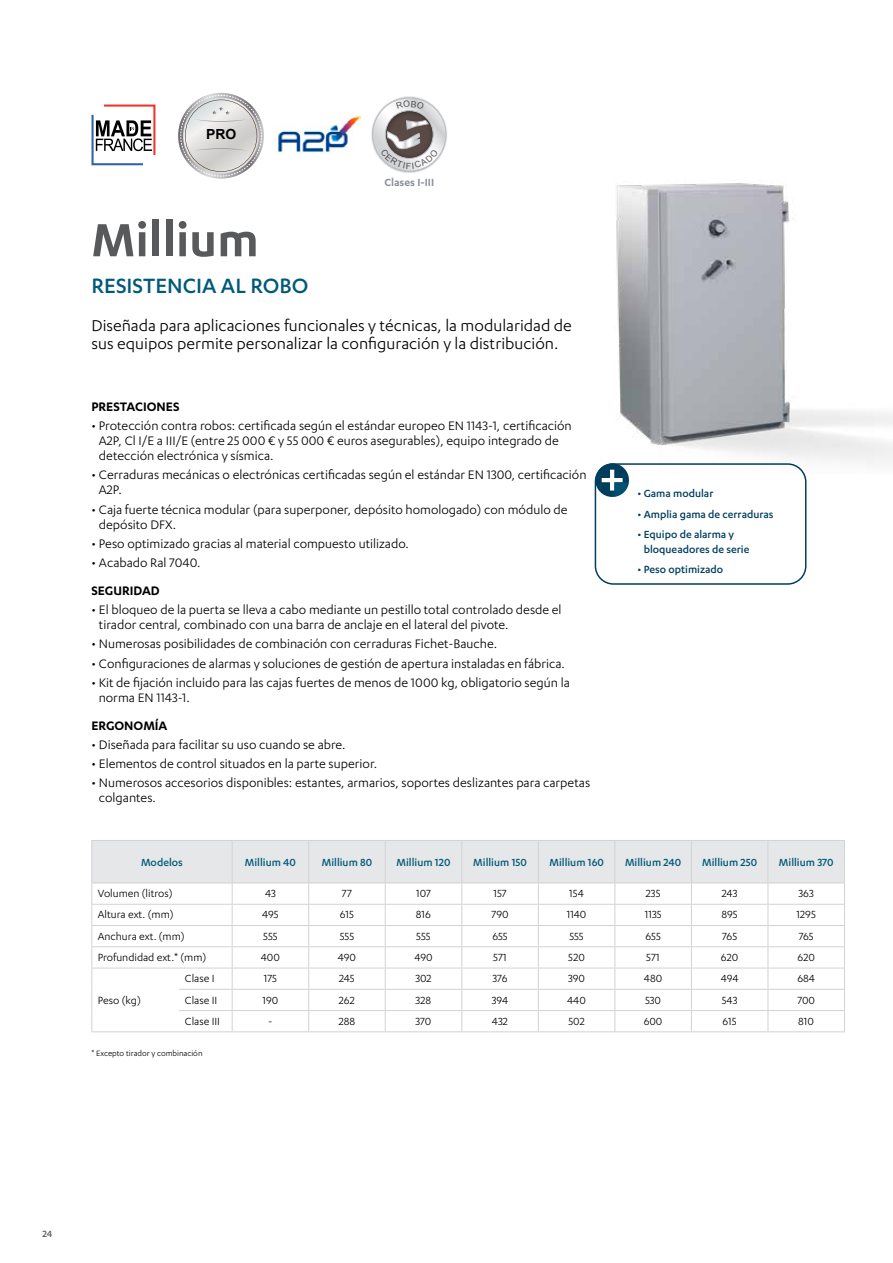
<style>
.page{position:relative;width:893px;height:1263px;background:#fff}
.page>*{position:absolute;margin:0;border:0;box-sizing:border-box;transform-origin:0 0}
.t1{font:600 54px "Karbon";color:#58595b}
.t2{font:500 24px "Karbon";color:#00597a}
.t3{font:18px/18px "Karbon";color:#000}
.t4{font:14.25px/15px "Karbon";color:#000}
.t5{font:600 14.25px "Karbon";color:#000}
.t6{font:700 13.95px "Arial";color:#000}
.t7{font:12px "Karbon";color:#000}
.t8{font:500 12px "Karbon";color:#00597a}
.t9{font:500 12px/14.4px "Karbon";color:#003e5e}
.t10{font:600 12px "Karbon";color:#8b8f9e}
.t11{font:500 10.5px "Karbon";color:#58595b}
.t12{font:9px "Karbon";color:#000}
</style>
<div class="page">
<hr style="left:91px;top:1031px;width:88px;height:1px;background:#d1d3d4">
<svg style="left:91px;top:841px;width:754px;height:190px"></svg>
<hr style="left:179px;top:1031px;width:53px;height:1px;background:#d1d3d4">
<hr style="left:232px;top:1031px;width:77px;height:1px;background:#d1d3d4">
<hr style="left:309px;top:1031px;width:76px;height:1px;background:#d1d3d4">
<hr style="left:385px;top:1031px;width:77px;height:1px;background:#d1d3d4">
<hr style="left:462px;top:1031px;width:76px;height:1px;background:#d1d3d4">
<hr style="left:538px;top:1031px;width:77px;height:1px;background:#d1d3d4">
<hr style="left:615px;top:1031px;width:76px;height:1px;background:#d1d3d4">
<hr style="left:691px;top:1031px;width:77px;height:1px;background:#d1d3d4">
<hr style="left:768px;top:1031px;width:77px;height:1px;background:#d1d3d4">
<hr style="left:91px;top:840px;width:88px;height:1px;background:#d1d3d4">
<hr style="left:91px;top:841px;width:1px;height:42px;background:#d1d3d4">
<hr style="left:179px;top:840px;width:53px;height:1px;background:#d1d3d4">
<hr style="left:232px;top:840px;width:77px;height:1px;background:#d1d3d4">
<hr style="left:232px;top:841px;width:1px;height:42px;background:#d1d3d4">
<hr style="left:309px;top:840px;width:76px;height:1px;background:#d1d3d4">
<hr style="left:308px;top:841px;width:1px;height:42px;background:#d1d3d4">
<hr style="left:385px;top:840px;width:77px;height:1px;background:#d1d3d4">
<hr style="left:385px;top:841px;width:1px;height:42px;background:#d1d3d4">
<hr style="left:462px;top:840px;width:76px;height:1px;background:#d1d3d4">
<hr style="left:461px;top:841px;width:1px;height:42px;background:#d1d3d4">
<hr style="left:538px;top:840px;width:77px;height:1px;background:#d1d3d4">
<hr style="left:538px;top:841px;width:1px;height:42px;background:#d1d3d4">
<hr style="left:615px;top:840px;width:76px;height:1px;background:#d1d3d4">
<hr style="left:614px;top:841px;width:1px;height:42px;background:#d1d3d4">
<hr style="left:691px;top:840px;width:77px;height:1px;background:#d1d3d4">
<hr style="left:691px;top:841px;width:1px;height:42px;background:#d1d3d4">
<hr style="left:768px;top:840px;width:77px;height:1px;background:#d1d3d4">
<hr style="left:768px;top:841px;width:1px;height:42px;background:#d1d3d4">
<hr style="left:844px;top:841px;width:1px;height:42px;background:#d1d3d4">
<div style="left:371px;top:96px;width:77px;height:77px;background:#000;opacity:.4"></div>
<img style="left:616px;top:183px;width:277px;height:291px">
<img style="left:275px;top:115px;width:86px;height:39px">
<div style="left:595px;top:463px;width:211px;height:122px;border:2px solid #003e5e;border-radius:18px"></div>
<svg style="left:595px;top:463px;width:34px;height:34px"></svg>
<svg style="left:602px;top:470px;width:27px;height:27px"></svg>
<svg style="left:180px;top:95px;width:82px;height:82px"></svg>
<svg style="left:91px;top:104px;width:65px;height:62px"></svg>
<svg style="left:372px;top:98px;width:74px;height:73px"></svg>
<p class="t6" style="left:206px;top:124px;width:32px">PRO</p>
<h1 class="t1" style="left:91px;top:209px;width:169px">Millium</h1>
<h2 class="t2" style="left:91px;top:273px;width:219px">RESISTENCIA AL ROBO</h2>
<p class="t10" style="left:384px;top:175px;width:51px">Clases I-III</p>
<p class="t3" style="left:91px;top:316px;width:482px">Diseñada para aplicaciones funcionales y técnicas, la modularidad de sus equipos permite personalizar la configuración y la distribución.</p>
<p class="t5" style="left:91px;top:398px;width:90px">PRESTACIONES</p>
<p class="t4" style="left:99px;top:418px;width:474px;text-indent:-7px">• Protección contra robos: certificada según el estándar europeo EN 1143-1, certificación<br>A2P, Cl I/E a III/E (entre 25 000 € y 55 000 € euros asegurables), equipo integrado de detección electrónica y sísmica.</p>
<p class="t4" style="left:99px;top:467px;width:489px;text-indent:-7px">• Cerraduras mecánicas o electrónicas certificadas según el estándar EN 1300, certificación<br>A2P.</p>
<p class="t4" style="left:99px;top:501px;width:470px;text-indent:-7px">• Caja fuerte técnica modular (para superponer, depósito homologado) con módulo de depósito DFX.</p>
<p class="t4" style="left:91px;top:536px;width:319px">• Peso optimizado gracias al material compuesto utilizado.</p>
<p class="t4" style="left:91px;top:555px;width:111px">• Acabado Ral 7040.</p>
<p class="t5" style="left:91px;top:582px;width:70px">SEGURIDAD</p>
<p class="t4" style="left:99px;top:602px;width:464px;text-indent:-7px">• El bloqueo de la puerta se lleva a cabo mediante un pestillo total controlado desde el tirador central, combinado con una barra de anclaje en el lateral del pivote.</p>
<p class="t4" style="left:91px;top:636px;width:407px">• Numerosas posibilidades de combinación con cerraduras Fichet-Bauche.</p>
<p class="t4" style="left:91px;top:655px;width:475px">• Configuraciones de alarmas y soluciones de gestión de apertura instaladas en fábrica.</p>
<p class="t4" style="left:99px;top:675px;width:473px;text-indent:-7px">• Kit de fijación incluido para las cajas fuertes de menos de 1000 kg, obligatorio según la norma EN 1143-1.</p>
<p class="t5" style="left:91px;top:717px;width:78px">ERGONOMÍA</p>
<p class="t4" style="left:91px;top:737px;width:256px">• Diseñada para facilitar su uso cuando se abre.</p>
<p class="t4" style="left:91px;top:756px;width:287px">• Elementos de control situados en la parte superior.</p>
<p class="t4" style="left:99px;top:775px;width:493px;text-indent:-7px">• Numerosos accesorios disponibles: estantes, armarios, soportes deslizantes para carpetas colgantes.</p>
<p class="t9" style="left:637px;top:486px;width:77px">• Gama modular</p>
<p class="t9" style="left:637px;top:506px;width:138px">• Amplia gama de cerraduras</p>
<p class="t9" style="left:644px;top:527px;width:107px;text-indent:-6px">• Equipo de alarma y bloqueadores de serie</p>
<p class="t9" style="left:637px;top:562px;width:87px">• Peso optimizado</p>
<p class="t8" style="left:141px;top:855px;width:43px">Modelos</p>
<p class="t8" style="left:245px;top:855px;width:53px">Millium 40</p>
<p class="t8" style="left:322px;top:855px;width:52px">Millium 80</p>
<p class="t8" style="left:397px;top:855px;width:55px">Millium 120</p>
<p class="t8" style="left:473px;top:855px;width:55px">Millium 150</p>
<p class="t8" style="left:549px;top:855px;width:56px">Millium 160</p>
<p class="t8" style="left:625px;top:855px;width:58px">Millium 240</p>
<p class="t8" style="left:702px;top:855px;width:57px">Millium 250</p>
<p class="t8" style="left:779px;top:855px;width:56px">Millium 370</p>
<p class="t7" style="left:98px;top:887px;width:76px">Volumen (litros)</p>
<p class="t7" style="left:265px;top:887px;width:12px">43</p>
<p class="t7" style="left:342px;top:887px;width:12px">77</p>
<p class="t7" style="left:416px;top:887px;width:16px">107</p>
<p class="t7" style="left:493px;top:887px;width:15px">157</p>
<p class="t7" style="left:569px;top:887px;width:16px">154</p>
<p class="t7" style="left:646px;top:887px;width:16px">235</p>
<p class="t7" style="left:722px;top:887px;width:17px">243</p>
<p class="t7" style="left:798px;top:887px;width:17px">363</p>
<p class="t7" style="left:98px;top:908px;width:77px">Altura ext. (mm)</p>
<p class="t7" style="left:262px;top:908px;width:18px">495</p>
<p class="t7" style="left:340px;top:908px;width:16px">615</p>
<p class="t7" style="left:416px;top:908px;width:17px">816</p>
<p class="t7" style="left:491px;top:908px;width:19px">790</p>
<p class="t7" style="left:567px;top:908px;width:21px">1140</p>
<p class="t7" style="left:645px;top:908px;width:18px">1135</p>
<p class="t7" style="left:721px;top:908px;width:18px">895</p>
<p class="t7" style="left:796px;top:908px;width:21px">1295</p>
<p class="t7" style="left:98px;top:929px;width:88px">Anchura ext. (mm)</p>
<p class="t7" style="left:263px;top:929px;width:16px">555</p>
<p class="t7" style="left:340px;top:929px;width:16px">555</p>
<p class="t7" style="left:416px;top:929px;width:16px">555</p>
<p class="t7" style="left:492px;top:929px;width:17px">655</p>
<p class="t7" style="left:569px;top:929px;width:16px">555</p>
<p class="t7" style="left:645px;top:929px;width:17px">655</p>
<p class="t7" style="left:722px;top:929px;width:17px">765</p>
<p class="t7" style="left:799px;top:929px;width:17px">765</p>
<p class="t7" style="left:98px;top:951px;width:110px">Profundidad ext.* (mm)</p>
<p class="t7" style="left:261px;top:951px;width:21px">400</p>
<p class="t7" style="left:338px;top:951px;width:20px">490</p>
<p class="t7" style="left:414px;top:951px;width:20px">490</p>
<p class="t7" style="left:493px;top:951px;width:15px">571</p>
<p class="t7" style="left:568px;top:951px;width:18px">520</p>
<p class="t7" style="left:646px;top:951px;width:15px">571</p>
<p class="t7" style="left:721px;top:951px;width:19px">620</p>
<p class="t7" style="left:797px;top:951px;width:19px">620</p>
<p class="t7" style="left:98px;top:994px;width:45px">Peso (kg)</p>
<p class="t7" style="left:185px;top:972px;width:31px">Clase I</p>
<p class="t7" style="left:264px;top:972px;width:15px">175</p>
<p class="t7" style="left:339px;top:972px;width:17px">245</p>
<p class="t7" style="left:415px;top:972px;width:18px">302</p>
<p class="t7" style="left:493px;top:972px;width:16px">376</p>
<p class="t7" style="left:568px;top:972px;width:19px">390</p>
<p class="t7" style="left:644px;top:972px;width:20px">480</p>
<p class="t7" style="left:721px;top:972px;width:19px">494</p>
<p class="t7" style="left:797px;top:972px;width:19px">684</p>
<p class="t7" style="left:185px;top:993px;width:34px">Clase II</p>
<p class="t7" style="left:263px;top:993px;width:17px">190</p>
<p class="t7" style="left:339px;top:993px;width:18px">262</p>
<p class="t7" style="left:416px;top:993px;width:17px">328</p>
<p class="t7" style="left:492px;top:993px;width:18px">394</p>
<p class="t7" style="left:567px;top:993px;width:20px">440</p>
<p class="t7" style="left:645px;top:993px;width:18px">530</p>
<p class="t7" style="left:722px;top:993px;width:17px">543</p>
<p class="t7" style="left:797px;top:993px;width:19px">700</p>
<p class="t7" style="left:185px;top:1014px;width:37px">Clase III</p>
<p class="t7" style="left:268px;top:1014px;width:6px">-</p>
<p class="t7" style="left:339px;top:1014px;width:18px">288</p>
<p class="t7" style="left:415px;top:1014px;width:17px">370</p>
<p class="t7" style="left:492px;top:1014px;width:18px">432</p>
<p class="t7" style="left:568px;top:1014px;width:18px">502</p>
<p class="t7" style="left:644px;top:1014px;width:20px">600</p>
<p class="t7" style="left:723px;top:1014px;width:16px">615</p>
<p class="t7" style="left:798px;top:1014px;width:17px">810</p>
<p class="t12" style="left:91px;top:1049px;width:113px">* Excepto tirador y combinación</p>
<p class="t11" style="left:43px;top:1228px;width:11px">24</p>
</div>
